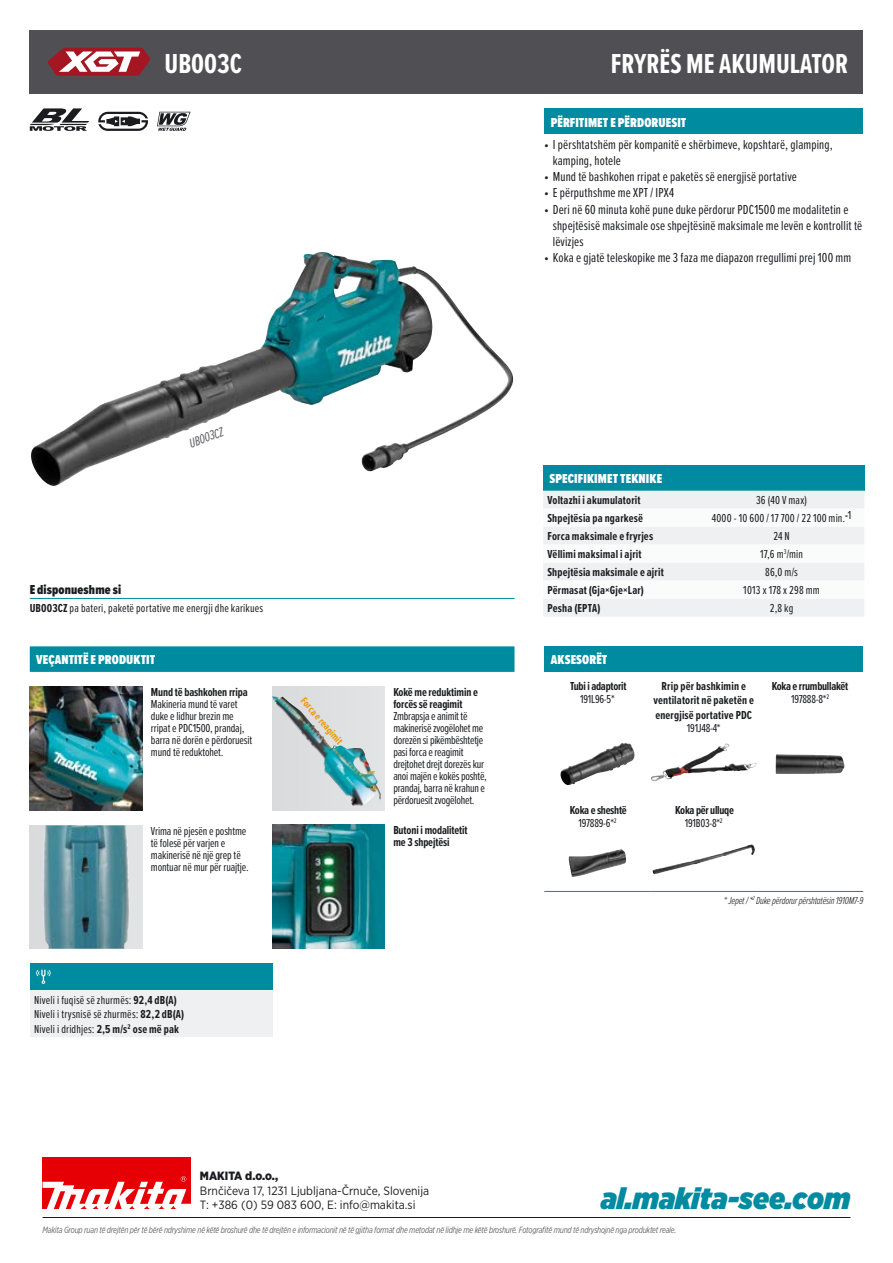
<style>
.page{position:relative;width:893px;height:1263px;background:#fff}
.page>*{position:absolute;margin:0;border:0;box-sizing:border-box;transform-origin:0 0}
.t1{font:italic 900 30px "Gotham Narrow";color:#008ba0}
.t2{font:700 28.5px "Proxima Nova Ex Cn";color:#fff}
.t3{font:13.5px/16.2px "Proxima Nova Ex Cn";letter-spacing:.01em;color:#1b1c20}
.t4{font:900 13.5px "Proxima Nova Ex Cn";letter-spacing:.01em;color:#fff}
.t5{font:900 13.5px "Proxima Nova Ex Cn";letter-spacing:.01em;color:#1b1c20}
.t6{font:italic 13.5px "Proxima Nova Ex Cn";color:#68676c}
.t7{font:12px/12px "Proxima Nova Ex Cn";letter-spacing:-.01em;color:#1b1c20}
.t8{font:700 12px/14.4px "Proxima Nova Ex Cn";letter-spacing:.01em;color:#1b1c20;text-align:center}
.t9{font:12px/14.4px "Proxima Nova Ex Cn";letter-spacing:.015em;color:#1b1c20}
.t10{font:700 12px/13.5px "Proxima Nova Ex Cn";letter-spacing:-.02em;color:#1b1c20;text-align:center}
.t11{font:700 12px/12px "Proxima Nova Ex Cn";letter-spacing:-.01em;color:#1b1c20}
.t12{font:12px/14.4px "Gotham Narrow";color:#1b1c20}
.t13{font:12px "Proxima Nova Ex Cn";letter-spacing:.02em;color:#1b1c20}
.t14{font:900 12px "Gotham Narrow";color:#1b1c20}
.t15{font:italic 300 10.5px "Proxima Nova Ex Cn";letter-spacing:-.02em;color:#1b1c20}
.t16{font:700 10.5px "Proxima Nova Ex Cn";color:#f39500}
.t17{font:italic 9px "Gotham X Narrow";letter-spacing:-.02em;color:#68676c}
.s1{font-weight:700}
.s2{font-weight:400}
</style>
<div class="page">
<div style="left:543px;top:465px;width:321px;height:26px;background:#008ba0"></div>
<svg style="left:543px;top:491px;width:321px;height:125px"></svg>
<div style="left:544px;top:108px;width:319px;height:26px;background:#008ba0"></div>
<svg style="left:30px;top:646px;width:484px;height:26px;background:#048da1"></svg>
<div style="left:30px;top:30px;width:833px;height:64px;background:#504f53"></div>
<svg style="left:48px;top:48px;width:102px;height:28px;background:#b86a71"></svg>
<div style="left:544px;top:646px;width:319px;height:26px;background:#008ba0"></div>
<hr style="left:544px;top:891px;width:107px;height:1px;background:#008ba0">
<hr style="left:651px;top:891px;width:106px;height:1px;background:#008ba0">
<hr style="left:757px;top:891px;width:106px;height:1px;background:#008ba0">
<img style="left:560px;top:743px;width:68px;height:42px">
<img style="left:702px;top:745px;width:23px;height:12px">
<img style="left:776px;top:754px;width:13px;height:20px">
<img style="left:569px;top:849px;width:51px;height:23px">
<img style="left:653px;top:845px;width:98px;height:29px">
<img style="left:30px;top:687px;width:112px;height:123px">
<div style="left:30px;top:825px;width:112px;height:124px;background:#dee0e2"></div>
<img style="left:43px;top:825px;width:86px;height:124px">
<div style="left:272px;top:687px;width:113px;height:123px;background:#e1e3e4"></div>
<img style="left:272px;top:696px;width:100px;height:110px">
<img style="left:272px;top:825px;width:113px;height:123px">
<div style="left:30px;top:963px;width:242px;height:27px;background:#008ba0"></div>
<div style="left:30px;top:990px;width:242px;height:47px;background:#eff0f1"></div>
<svg style="left:36px;top:969px;width:15px;height:15px"></svg>
<img style="left:31px;top:252px;width:477px;height:234px">
<hr style="left:43px;top:1217px;width:807px;height:1px;background:#1b1c20">
<div style="left:43px;top:1158px;width:148px;height:51px;background:#e60005"></div>
<svg style="left:43px;top:1176px;width:148px;height:33px"></svg>
<hr style="left:30px;top:598px;width:484px;height:1px;background:#008ba0">
<svg style="left:30px;top:108px;width:59px;height:23px"></svg>
<svg style="left:98px;top:112px;width:50px;height:19px"></svg>
<svg style="left:157px;top:112px;width:34px;height:19px"></svg>
<h2 class="t2" style="left:165px;top:43px;width:79px">UB003C</h2>
<h2 class="t2" style="left:611px;top:43px;width:239px">FRYRËS ME AKUMULATOR</h2>
<p class="t4" style="left:551px;top:112px;width:137px">PËRFITIMET E PËRDORUESIT</p>
<p class="t3" style="left:553px;top:136px;width:282px;text-indent:-9px">• I përshtatshëm për kompanitë e shërbimeve, kopshtarë, glamping, kamping, hotele</p>
<p class="t3" style="left:544px;top:168px;width:254px">• Mund të bashkohen rripat e paketës së energjisë portative</p>
<p class="t3" style="left:544px;top:184px;width:131px">• E përputhshme me XPT / IPX4</p>
<p class="t3" style="left:553px;top:201px;width:311px;text-indent:-9px">• Deri në 60 minuta kohë pune duke përdorur PDC1500 me modalitetin e shpejtësisë maksimale ose shpejtësinë maksimale me levën e kontrollit të lëvizjes</p>
<p class="t3" style="left:544px;top:249px;width:308px">• Koka e gjatë teleskopike me 3 faza me diapazon rregullimi prej 100 mm</p>
<p class="t6" style="left:186px;top:435px;width:37px;rotate:-21deg">UB003CZ</p>
<p class="t5" style="left:30px;top:580px;width:93px">E disponueshme si</p>
<p class="t9" style="left:30px;top:601px;width:235px"><span class="s1">UB003CZ</span> pa bateri, paketë portative me energji dhe karikues</p>
<p class="t4" style="left:36px;top:650px;width:121px">VEÇANTITË E PRODUKTIT</p>
<p class="t11" style="left:151px;top:686px;width:98px">Mund të bashkohen rripa</p>
<p class="t7" style="left:151px;top:698px;width:103px">Makineria mund të varet duke e lidhur brezin me rripat e PDC1500, prandaj, barra në dorën e përdoruesit mund të reduktohet.</p>
<p class="t7" style="left:151px;top:824px;width:100px">Vrima në pjesën e poshtme të folesë për varjen e makinerisë në një grep të montuar në mur për ruajtje.</p>
<p class="t16" style="left:309px;top:693px;width:60px;rotate:50deg">Forca e reagimit</p>
<p class="t9" style="left:34px;top:992px;width:152px">Niveli i fuqisë së zhurmës: <span class="s1">92,4 dB(A)<br></span>Niveli i trysnisë së zhurmës: <span class="s1">82,2 dB(A)<br></span>Niveli i dridhjes: <span class="s1">2,5 m/s</span><sup>2</sup> <span class="s1">ose më pak</span></p>
<p class="t11" style="left:393px;top:686px;width:86px">Kokë me reduktimin e forcës së reagimit</p>
<p class="t7" style="left:393px;top:710px;width:95px">Zmbrapsja e animit të makinerisë zvogëlohet me dorezën si pikëmbështetje pasi forca e reagimit drejtohet drejt dorezës kur anoi majën e kokës poshtë, prandaj, barra në krahun e përdoruesit zvogëlohet.</p>
<p class="t11" style="left:393px;top:824px;width:76px">Butoni i modalitetit me 3 shpejtësi</p>
<p class="t4" style="left:550px;top:469px;width:114px">SPECIFIKIMET TEKNIKE</p>
<p class="t8" style="left:547px;top:493px;width:95px">Voltazhi i akumulatorit</p>
<p class="t7" style="left:756px;top:494px;width:52px">36 (40 V max)</p>
<p class="t8" style="left:547px;top:511px;width:97px">Shpejtësia pa ngarkesë</p>
<p class="t13" style="left:712px;top:510px;width:141px">4000 - 10 600 / 17 700 / 22 100 min.<sup>-</sup>1</p>
<p class="t8" style="left:547px;top:529px;width:107px">Forca maksimale e fryrjes</p>
<p class="t7" style="left:773px;top:530px;width:18px">24 N</p>
<p class="t8" style="left:547px;top:547px;width:96px">Vëllimi maksimal i ajrit</p>
<p class="t7" style="left:760px;top:548px;width:45px">17,6 m<sup>3</sup>/min</p>
<p class="t8" style="left:547px;top:565px;width:118px">Shpejtësia maksimale e ajrit</p>
<p class="t7" style="left:765px;top:566px;width:34px">86,0 m/s</p>
<p class="t8" style="left:547px;top:583px;width:98px">Përmasat (Gja×Gje×Lar)</p>
<p class="t9" style="left:743px;top:583px;width:78px">1013 x 178 x 298 mm</p>
<p class="t8" style="left:547px;top:601px;width:54px">Pesha (EPTA)</p>
<p class="t7" style="left:770px;top:602px;width:25px">2,8 kg</p>
<p class="t4" style="left:551px;top:650px;width:58px">AKSESORËT</p>
<p class="t10" style="left:570px;top:679px;width:58px">Tubi i adaptorit</p>
<p class="t7" style="left:580px;top:693px;width:36px">191L96-5*</p>
<p class="t8" style="left:653px;top:678px;width:102px">Rrip për bashkimin e ventilatorit në paketën e energjisë portative PDC</p>
<p class="t7" style="left:687px;top:722px;width:35px">191J48-4*</p>
<p class="t10" style="left:772px;top:679px;width:78px">Koka e rrumbullakët<br><span class="s2">197888-8*</span><sup>2</sup></p>
<p class="t10" style="left:570px;top:803px;width:58px">Koka e sheshtë<br><span class="s2">197889-6*</span><sup>2</sup></p>
<p class="t10" style="left:675px;top:803px;width:60px">Koka për ulluqe<br><span class="s2">191B03-8*</span><sup>2</sup></p>
<p class="t15" style="left:724px;top:893px;width:141px">* Jepet / *<sup>2</sup> Duke përdorur përshtatësin 1910M7-9</p>
<p class="t14" style="left:200px;top:1168px;width:80px">MAKITA d.o.o.,</p>
<p class="t12" style="left:200px;top:1183px;width:231px">Brnčičeva 17, 1231 Ljubljana-Črnuče, Slovenija<br>T: +386 (0) 59 083 600, E: info@makita.si</p>
<h1 class="t1" style="left:601px;top:1178px;width:251px">al.makita-see.com</h1>
<p class="t17" style="left:43px;top:1224px;width:635px">Makita Group ruan të drejtën për të bërë ndryshime në këtë broshurë dhe të drejtën e informacionit në të gjitha format dhe metodat në lidhje me këtë broshurë. Fotografitë mund të ndryshojnë nga produktet reale.</p>
</div>
